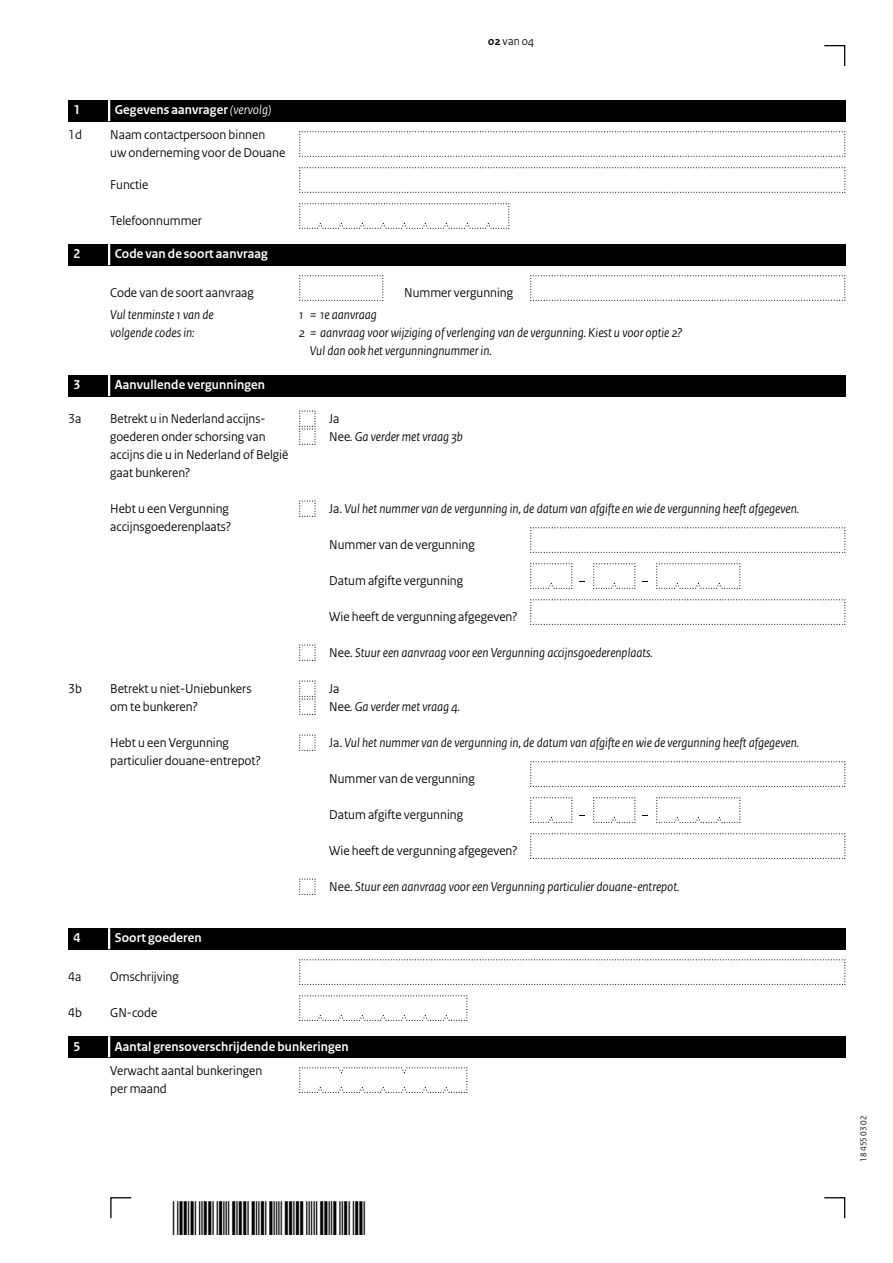
<style>
.page{position:relative;width:893px;height:1263px;background:#fff}
.page>*{position:absolute;margin:0;border:0;box-sizing:border-box;transform-origin:0 0}
.Vraag_geen_inspring{font:italic 13.5px "Rijksoverheid Sans Heading";color:#000}
.Vraag{font:13.5px/18px "Rijksoverheid Sans Heading";color:#000}
.Vraag_geen_inspring-2{font:13.5px "Rijksoverheid Sans Heading";color:#000}
.Vraag_Nummer{font:13.5px/18px "Rijksoverheid Sans Heading";color:#000}
.Gebruiksaanwijzing{font:italic 13.5px "Rijksoverheid Sans Heading";color:#000}
.KOP_D_Nummer{font:700 13.5px "Rijksoverheid Sans Heading";letter-spacing:.01em;color:#fff}
.Vraag_Nummer_12{font:13.5px/18px "Rijksoverheid Sans Heading";color:#000}
.KOP_B_Nummer{font:700 13.5px "Rijksoverheid Sans Heading";letter-spacing:.01em;color:#fff}
.Vraag-2{font:italic 13.5px "Rijksoverheid Sans Heading";color:#000}
.t1{font:12px "Rijksoverheid Sans Heading";color:#000}
.t2{font:9px "Rijksoverheid Sans Heading";color:#000}
.s1{font-weight:700}
.s2{font-weight:400;font-style:italic}
.s3{font-style:italic}
.s4{font-style:normal}
</style>
<div class="page">
<svg style="left:824px;top:1197px;width:22px;height:22px"></svg>
<svg style="left:110px;top:1197px;width:22px;height:22px"></svg>
<svg style="left:824px;top:45px;width:22px;height:21px"></svg>
<svg style="left:299px;top:131px;width:547px;height:26px"></svg>
<svg style="left:299px;top:275px;width:85px;height:26px"></svg>
<svg style="left:530px;top:275px;width:316px;height:26px"></svg>
<svg style="left:530px;top:527px;width:316px;height:26px"></svg>
<svg style="left:530px;top:761px;width:316px;height:26px"></svg>
<svg style="left:530px;top:599px;width:316px;height:26px"></svg>
<svg style="left:530px;top:833px;width:316px;height:26px"></svg>
<svg style="left:299px;top:167px;width:547px;height:26px"></svg>
<svg style="left:299px;top:959px;width:547px;height:26px"></svg>
<svg style="left:299px;top:203px;width:211px;height:26px"></svg>
<svg style="left:299px;top:500px;width:17px;height:17px"></svg>
<svg style="left:299px;top:734px;width:17px;height:17px"></svg>
<svg style="left:299px;top:680px;width:17px;height:35px"></svg>
<svg style="left:299px;top:410px;width:17px;height:35px"></svg>
<svg style="left:299px;top:644px;width:17px;height:17px"></svg>
<svg style="left:299px;top:878px;width:17px;height:17px"></svg>
<svg style="left:530px;top:563px;width:43px;height:26px"></svg>
<svg style="left:530px;top:797px;width:43px;height:26px"></svg>
<svg style="left:593px;top:563px;width:43px;height:26px"></svg>
<svg style="left:593px;top:797px;width:43px;height:26px"></svg>
<svg style="left:656px;top:563px;width:85px;height:26px"></svg>
<svg style="left:656px;top:797px;width:85px;height:26px"></svg>
<svg style="left:299px;top:995px;width:169px;height:26px"></svg>
<svg style="left:299px;top:1067px;width:169px;height:26px"></svg>
<div style="left:68px;top:100px;width:777px;height:21px;background:#000"></div>
<hr style="left:108px;top:100px;width:2px;height:21px;background:#fff">
<div style="left:68px;top:244px;width:777px;height:21px;background:#000"></div>
<hr style="left:108px;top:244px;width:2px;height:21px;background:#fff">
<div style="left:68px;top:375px;width:777px;height:21px;background:#000"></div>
<hr style="left:108px;top:375px;width:2px;height:21px;background:#fff">
<div style="left:68px;top:928px;width:777px;height:21px;background:#000"></div>
<hr style="left:108px;top:928px;width:2px;height:21px;background:#fff">
<div style="left:68px;top:1036px;width:777px;height:21px;background:#000"></div>
<hr style="left:108px;top:1036px;width:2px;height:21px;background:#fff">
<p class="t1" style="left:488px;top:34px;width:47px"><span class="s1">02</span> van 04</p>
<p class="KOP_D_Nummer" style="left:74px;top:102px;width:8px">1</p>
<p class="KOP_D_Nummer" style="left:115px;top:102px;width:158px">Gegevens aanvrager <span class="s2">(vervolg)</span></p>
<p class="Vraag_Nummer_12" style="left:68px;top:126px;width:15px">1d</p>
<p class="Vraag_Nummer_12" style="left:110px;top:126px;width:177px">Naam contactpersoon binnen<br>uw onderneming voor de Douane</p>
<p class="Vraag" style="left:110px;top:176px;width:40px">Functie</p>
<p class="Vraag" style="left:110px;top:212px;width:93px">Telefoonnummer</p>
<h2 class="KOP_D_Nummer" style="left:74px;top:246px;width:8px">2</h2>
<h2 class="KOP_D_Nummer" style="left:115px;top:246px;width:154px">Code van de soort aanvraag</h2>
<p class="Vraag" style="left:110px;top:282px;width:145px;line-height:21.8px">Code van de soort aanvraag<br><span class="s3">Vul tenminste 1 van de</span></p>
<p class="Vraag-2" style="left:110px;top:325px;width:86px">volgende codes in:</p>
<p class="Vraag_geen_inspring-2" style="left:404px;top:285px;width:110px">Nummer vergunning</p>
<p class="Gebruiksaanwijzing" style="left:299px;top:307px;width:79px">1 = 1e aanvraag</p>
<p class="Gebruiksaanwijzing" style="left:299px;top:325px;width:385px">2 = aanvraag voor wijziging of verlenging van de vergunning. Kiest u voor optie 2?</p>
<p class="Gebruiksaanwijzing" style="left:310px;top:343px;width:183px">Vul dan ook het vergunningnummer in.</p>
<h2 class="KOP_B_Nummer" style="left:74px;top:377px;width:8px">3</h2>
<h2 class="KOP_B_Nummer" style="left:115px;top:377px;width:152px">Aanvullende vergunningen</h2>
<p class="Vraag_Nummer" style="left:68px;top:410px;width:15px">3a</p>
<p class="Vraag_Nummer" style="left:110px;top:410px;width:179px">Betrekt u in Nederland accijns&shy;goederen onder schorsing van accijns die u in Nederland of België gaat bunkeren?</p>
<p class="Vraag_geen_inspring-2" style="left:329px;top:411px;width:12px">Ja</p>
<p class="Vraag_geen_inspring" style="left:329px;top:429px;width:135px"><span class="s4">Nee</span>. Ga verder met vraag 3b</p>
<p class="Vraag" style="left:110px;top:500px;width:122px">Hebt u een Vergunning accijnsgoederenplaats?</p>
<p class="Vraag_geen_inspring" style="left:329px;top:501px;width:471px"><span class="s4">Ja.</span> Vul het nummer van de vergunning in, de datum van afgifte en wie de vergunning heeft afgegeven.</p>
<p class="Vraag_geen_inspring-2" style="left:329px;top:537px;width:147px">Nummer van de vergunning</p>
<p class="Vraag_geen_inspring-2" style="left:329px;top:573px;width:135px">Datum afgifte vergunning</p>
<p class="Vraag_geen_inspring-2" style="left:329px;top:609px;width:190px">Wie heeft de vergunning afgegeven?</p>
<p class="Vraag_geen_inspring" style="left:329px;top:645px;width:325px"><span class="s4">Nee.</span> Stuur een aanvraag voor een Vergunning accijnsgoederenplaats.</p>
<p class="Vraag_Nummer" style="left:68px;top:680px;width:15px">3b</p>
<p class="Vraag_Nummer" style="left:110px;top:680px;width:143px">Betrekt u niet-Uniebunkers om te bunkeren?</p>
<p class="Vraag_geen_inspring-2" style="left:329px;top:681px;width:12px">Ja</p>
<p class="Vraag_geen_inspring" style="left:329px;top:699px;width:132px"><span class="s4">Nee</span>. Ga verder met vraag 4.</p>
<p class="Vraag" style="left:110px;top:734px;width:152px">Hebt u een Vergunning particulier douane-entrepot?</p>
<p class="Vraag_geen_inspring" style="left:329px;top:735px;width:471px"><span class="s4">Ja.</span> Vul het nummer van de vergunning in, de datum van afgifte en wie de vergunning heeft afgegeven.</p>
<p class="Vraag_geen_inspring-2" style="left:329px;top:771px;width:147px">Nummer van de vergunning</p>
<p class="Vraag_geen_inspring-2" style="left:329px;top:807px;width:135px">Datum afgifte vergunning</p>
<p class="Vraag_geen_inspring-2" style="left:329px;top:843px;width:190px">Wie heeft de vergunning afgegeven?</p>
<p class="Vraag_geen_inspring" style="left:329px;top:879px;width:352px"><span class="s4">Nee.</span> Stuur een aanvraag voor een Vergunning particulier douane-entrepot.</p>
<h2 class="KOP_D_Nummer" style="left:74px;top:930px;width:8px">4</h2>
<h2 class="KOP_D_Nummer" style="left:115px;top:930px;width:89px">Soort goederen</h2>
<p class="Vraag_Nummer" style="left:68px;top:968px;width:15px">4a</p>
<p class="Vraag_Nummer" style="left:110px;top:968px;width:70px">Omschrijving</p>
<p class="Vraag_Nummer" style="left:68px;top:1004px;width:15px">4b</p>
<p class="Vraag_Nummer" style="left:110px;top:1004px;width:49px">GN-code</p>
<h2 class="KOP_D_Nummer" style="left:74px;top:1038px;width:8px">5</h2>
<h2 class="KOP_D_Nummer" style="left:115px;top:1038px;width:236px">Aantal grensoverschrijdende bunkeringen</h2>
<p class="Vraag" style="left:110px;top:1062px;width:154px">Verwacht aantal bunkeringen per maand</p>
<p class="t2" style="left:858px;top:1161px;width:47px;rotate:-90deg">18 455 03 02</p>
</div>
